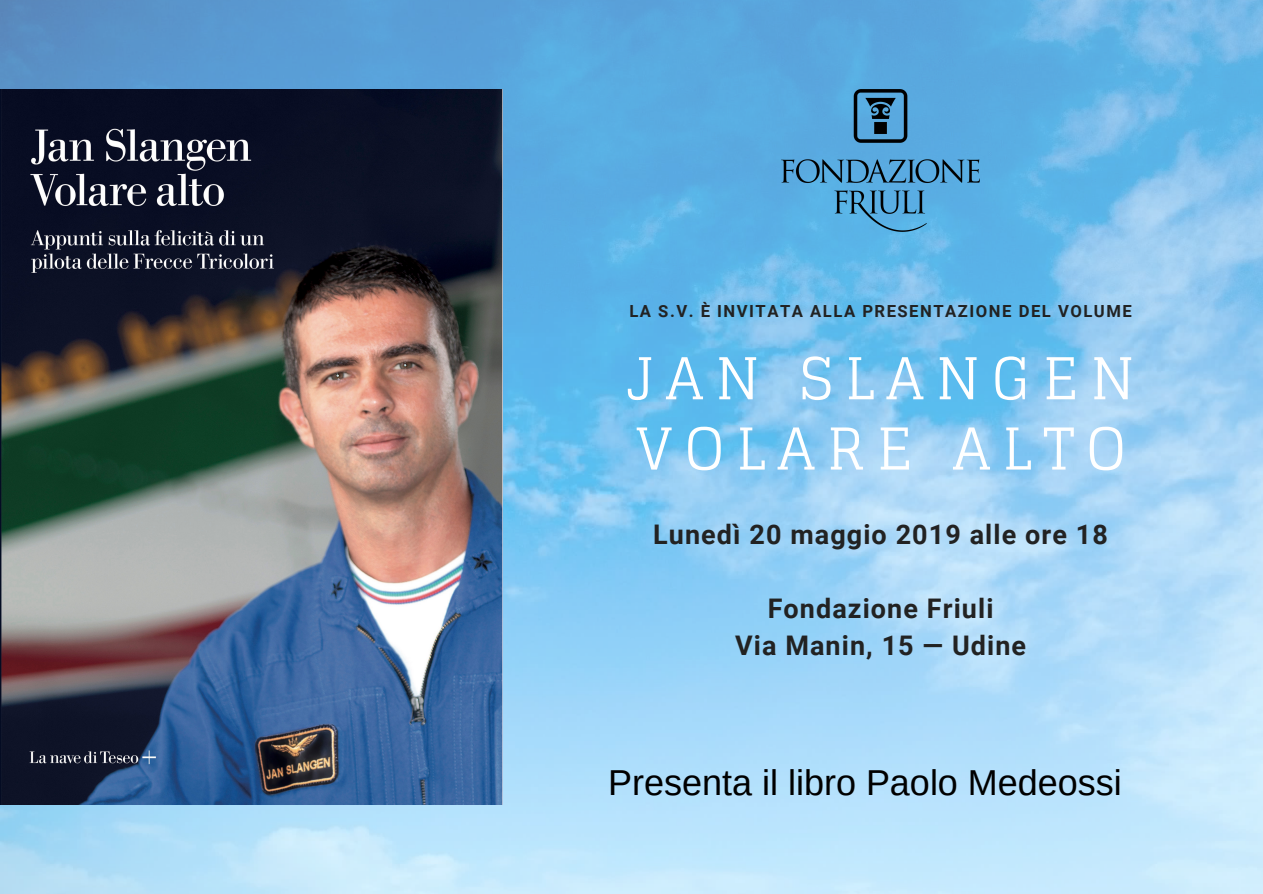
<style>
.page{position:relative;width:1263px;height:894px;background:#fff}
.page>*{position:absolute;margin:0;border:0;box-sizing:border-box;transform-origin:0 0}
.t1{font:57.6px/70.2px "Glegoo";letter-spacing:.205em;color:#fff}
.t2{font:36px "Arimo";color:#000}
.t3{font:700 27px/36.9px "Roboto";letter-spacing:.04em;color:#222;text-align:center}
.t4{font:700 16.65px "Roboto";letter-spacing:.09em;color:#222}
</style>
<div class="page">
<img style="left:0;top:0;width:1263px;height:892px">
<img style="left:0;top:89px;width:503px;height:714px">
<img style="left:782px;top:89px;width:198px;height:142px">
<p class="t4" style="left:629px;top:301px;width:504px">LA S.V. È INVITATA ALLA PRESENTAZIONE DEL VOLUME</p>
<h1 class="t1" style="left:627px;top:344px;width:509px">JAN SLANGEN<br>VOLARE ALTO</h1>
<p class="t3" style="left:653px;top:516px;width:456px">Lunedì 20 maggio 2019 alle ore 18</p>
<p class="t3" style="left:735px;top:590px;width:293px">Fondazione Friuli<br>Via Manin, 15 — Udine</p>
<h2 class="t2" style="left:608px;top:762px;width:515px">Presenta il libro Paolo Medeossi</h2>
</div>
